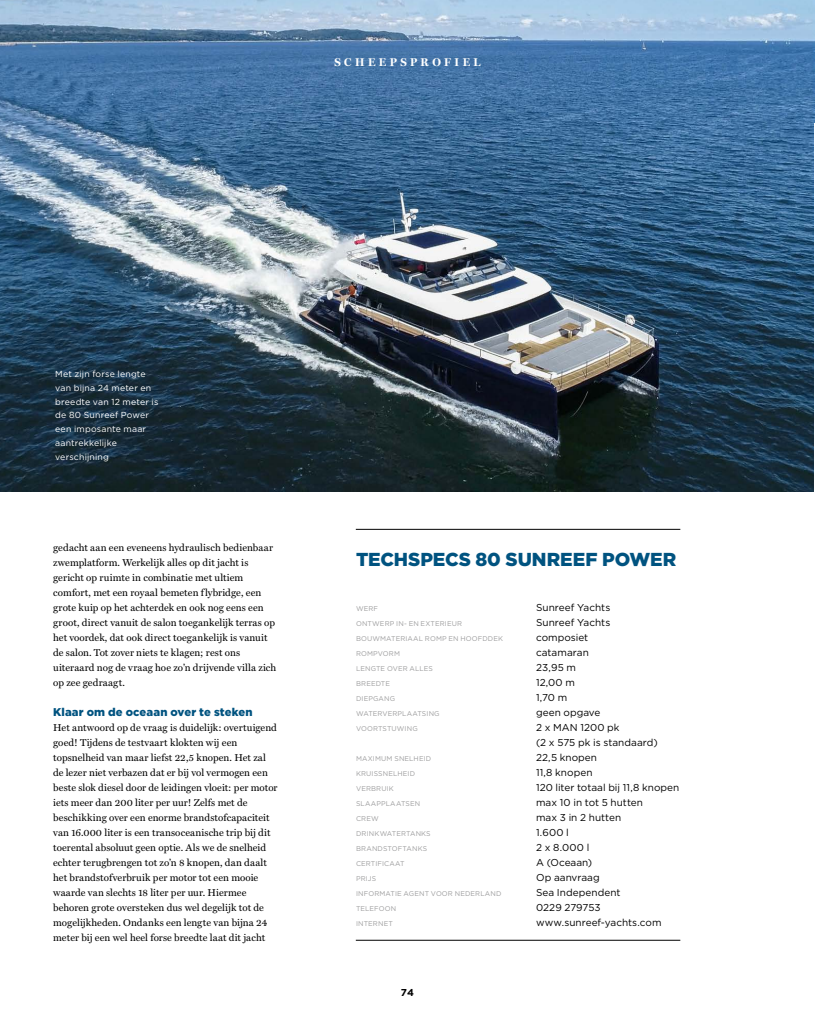
<style>
.page{position:relative;width:815px;height:1028px;background:#fff}
.page>*{position:absolute;margin:0;border:0;box-sizing:border-box;transform-origin:0 0}
.t1{font:900 18.75px "Gotham";letter-spacing:-.01em;color:#005380}
.t2{font:900 11.25px "Gotham";letter-spacing:.015em;color:#005380}
.t3{font:700 11.25px "Miller Display";letter-spacing:.31em;color:#fff}
.t4{font:10px/15px "Miller Text";letter-spacing:.005em;color:#000}
.t5{font:10px/15px "Gotham";letter-spacing:.005em;color:#000}
.t6{font:700 10px "Gotham";color:#000}
.t7{font:8.75px/13.8px "Gotham";letter-spacing:.02em;color:#fff}
.t8{font:6.88px "Gotham";letter-spacing:.015em;color:#9c9c9d}
</style>
<div class="page">
<img style="left:0;top:0;width:814px;height:491px">
<hr style="left:356px;top:529px;width:324px;height:1px;background:#000">
<hr style="left:356px;top:940px;width:324px;height:1px;background:#000">
<hr style="left:814px;top:101px;width:1px;height:390px;background:#e3e2dc">
<p class="t3" style="left:334px;top:56px;width:148px">SCHEEPSPROFIEL</p>
<p class="t7" style="left:55px;top:367px;width:105px">Met zijn forse lengte van bijna 24 meter en breedte van 12 meter is de 80 Sunreef Power een imposante maar aantrekkelijke verschijning</p>
<p class="t4" style="left:53px;top:540px;width:225px">gedacht aan een eveneens hydraulisch bedienbaar zwemplatform. Werkelijk alles op dit jacht is gericht op ruimte in combinatie met ultiem comfort, met een royaal bemeten flybridge, een grote kuip op het achterdek en ook nog eens een groot, direct vanuit de salon toegankelijk terras op het voordek, dat ook direct toegankelijk is vanuit de salon. Tot zover niets te klagen; rest ons uiteraard nog de vraag hoe zo’n drijvende villa zich op zee gedraagt.</p>
<p class="t2" style="left:53px;top:704px;width:201px">Klaar om de oceaan over te steken</p>
<p class="t4" style="left:53px;top:720px;width:226px">Het antwoord op de vraag is duidelijk: overtuigend goed! Tijdens de testvaart klokten wij een topsnelheid van maar liefst 22,5 knopen. Het zal de lezer niet verbazen dat er bij vol vermogen een beste slok diesel door de leidingen vloeit: per motor iets meer dan 200 liter per uur! Zelfs met de beschikking over een enorme brandstofcapaciteit van 16.000 liter is een transoceanische trip bij dit toerental absoluut geen optie. Als we de snelheid echter terugbrengen tot zo’n 8 knopen, dan daalt het brandstofverbruik per motor tot een mooie waarde van slechts 18 liter per uur. Hiermee behoren grote oversteken dus wel degelijk tot de mogelijkheden. Ondanks een lengte van bijna 24 meter bij een wel heel forse breedte laat dit jacht</p>
<p class="t1" style="left:356px;top:546px;width:322px">TECHSPECS 80 SUNREEF POWER</p>
<p class="t8" style="left:356px;top:604px;width:24px">WERF</p>
<p class="t5" style="left:536px;top:600px;width:76px">Sunreef Yachts</p>
<p class="t8" style="left:356px;top:619px;width:108px">ONTWERP IN- EN EXTERIEUR</p>
<p class="t5" style="left:536px;top:615px;width:76px">Sunreef Yachts</p>
<p class="t8" style="left:356px;top:634px;width:149px">BOUWMATERIAAL ROMP EN HOOFDDEK</p>
<p class="t5" style="left:536px;top:630px;width:54px">composiet</p>
<p class="t8" style="left:356px;top:649px;width:45px">ROMPVORM</p>
<p class="t5" style="left:536px;top:645px;width:54px">catamaran</p>
<p class="t8" style="left:356px;top:664px;width:78px">LENGTE OVER ALLES</p>
<p class="t5" style="left:536px;top:660px;width:41px">23,95 m</p>
<p class="t8" style="left:356px;top:679px;width:35px">BREEDTE</p>
<p class="t5" style="left:536px;top:675px;width:40px">12,00 m</p>
<p class="t8" style="left:356px;top:694px;width:41px">DIEPGANG</p>
<p class="t5" style="left:536px;top:690px;width:33px">1,70 m</p>
<p class="t8" style="left:356px;top:709px;width:85px">WATERVERPLAATSING</p>
<p class="t5" style="left:536px;top:705px;width:66px">geen opgave</p>
<p class="t8" style="left:356px;top:724px;width:63px">VOORTSTUWING</p>
<p class="t5" style="left:536px;top:720px;width:123px">2 x MAN 1200 pk<br>(2 x 575 pk is standaard)</p>
<p class="t8" style="left:356px;top:754px;width:77px">MAXIMUM SNELHEID</p>
<p class="t5" style="left:536px;top:750px;width:63px">22,5 knopen</p>
<p class="t8" style="left:356px;top:769px;width:60px">KRUISSNELHEID</p>
<p class="t5" style="left:536px;top:765px;width:58px">11,8 knopen</p>
<p class="t8" style="left:356px;top:784px;width:39px">VERBRUIK</p>
<p class="t5" style="left:536px;top:780px;width:145px">120 liter totaal bij 11,8 knopen</p>
<p class="t8" style="left:356px;top:799px;width:66px">SLAAPPLAATSEN</p>
<p class="t5" style="left:536px;top:795px;width:108px">max 10 in tot 5 hutten</p>
<p class="t8" style="left:356px;top:814px;width:24px">CREW</p>
<p class="t5" style="left:536px;top:810px;width:87px">max 3 in 2 hutten</p>
<p class="t8" style="left:356px;top:829px;width:76px">DRINKWATERTANKS</p>
<p class="t5" style="left:536px;top:825px;width:34px">1.600 l</p>
<p class="t8" style="left:356px;top:844px;width:73px">BRANDSTOFTANKS</p>
<p class="t5" style="left:536px;top:840px;width:55px">2 x 8.000 l</p>
<p class="t8" style="left:356px;top:859px;width:50px">CERTIFICAAT</p>
<p class="t5" style="left:536px;top:855px;width:58px">A (Oceaan)</p>
<p class="t8" style="left:356px;top:874px;width:22px">PRIJS</p>
<p class="t5" style="left:536px;top:870px;width:65px">Op aanvraag</p>
<p class="t8" style="left:356px;top:889px;width:147px">INFORMATIE AGENT VOOR NEDERLAND</p>
<p class="t5" style="left:536px;top:885px;width:86px">Sea Independent</p>
<p class="t8" style="left:356px;top:904px;width:42px">TELEFOON</p>
<p class="t5" style="left:536px;top:900px;width:66px">0229 279753</p>
<p class="t8" style="left:356px;top:919px;width:38px">INTERNET</p>
<p class="t5" style="left:536px;top:915px;width:127px">www.sunreef-yachts.com</p>
<p class="t6" style="left:401px;top:986px;width:15px">74</p>
</div>
